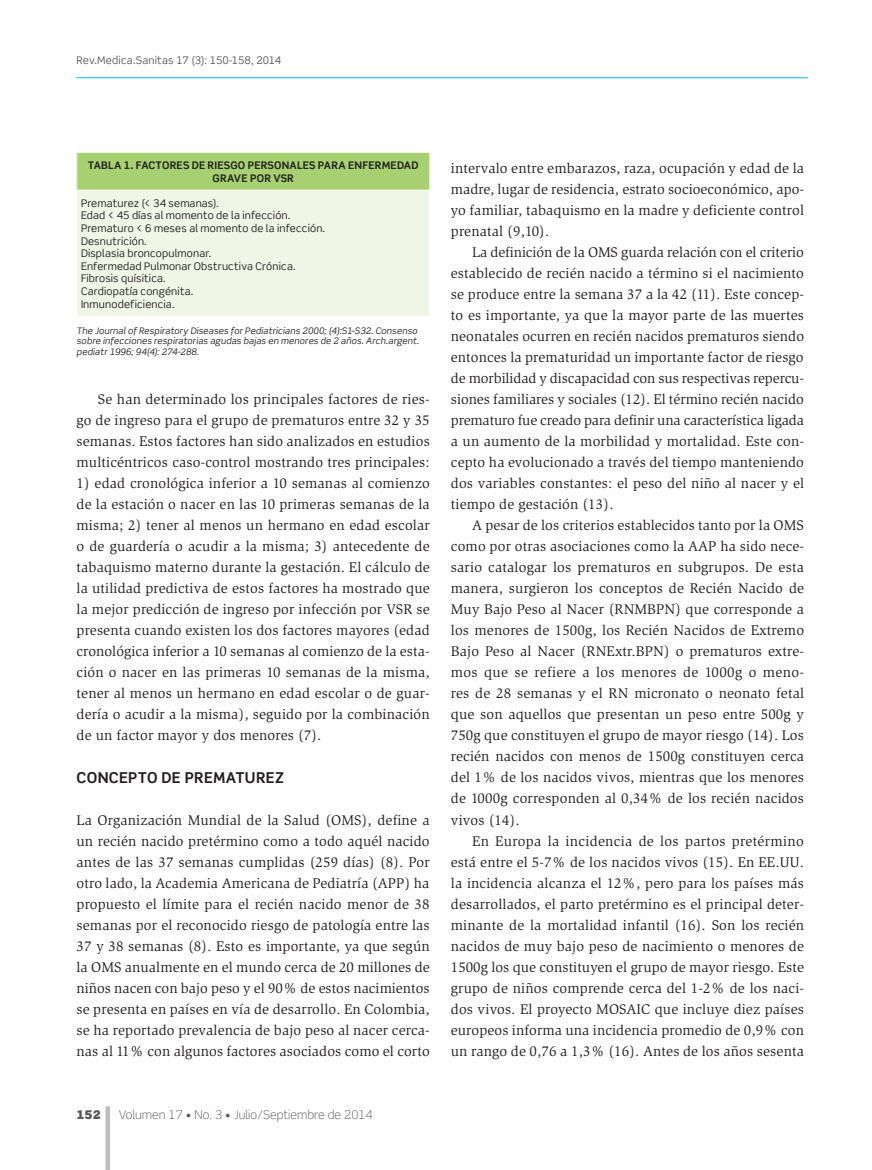
<style>
.page{position:relative;width:872px;height:1170px;background:#fff}
.page>*{position:absolute;margin:0;border:0;box-sizing:border-box;transform-origin:0 0}
.t1{font:700 15px "Scene Std";letter-spacing:.02em;color:#231f20}
.t2{font:14.4px/21px "Slimbach Std";letter-spacing:.01em;color:#231f20;text-align:justify}
.t3{font:300 12px "Scene Std";color:#57585a}
.t4{font:900 12px "Scene Std";color:#57585a}
.t5{font:10.5px/12.6px "Scene Std";letter-spacing:.015em;color:#231f20}
.t6{font:700 10.5px "Scene Std";letter-spacing:-.02em;color:#231f20}
.t7{font:10.5px "Scene Std";letter-spacing:.02em;color:#57585a}
.t8{font:italic 9px/10.8px "Scene Std";letter-spacing:.015em;color:#231f20}
.s1{font-style:inherit}
</style>
<div class="page">
<hr style="left:106px;top:1106px;width:4px;height:63px;background:#bcbdc0">
<hr style="left:76px;top:77px;width:732px;height:1px;background:#02bce5">
<div style="left:77px;top:152px;width:353px;height:38px;background:#a7d170"></div>
<div style="left:77px;top:190px;width:353px;height:126px;background:#eff6e6"></div>
<hr style="left:77px;top:190px;width:353px;height:1px;background:#fff">
<hr style="left:77px;top:152px;width:353px;height:1px;background:#fff">
<hr style="left:429px;top:152px;width:1px;height:38px;background:#fff">
<hr style="left:429px;top:190px;width:1px;height:126px;background:#fff">
<p class="t7" style="left:77px;top:53px;width:206px">Rev.Medica.Sanitas <span class="s1">17 (3): 150-158, 2014</span></p>
<p class="t6" style="left:88px;top:159px;width:14px">TABLA</p>
<p class="t6" style="left:124px;top:159px;width:26px">1. FACTORES</p>
<p class="t6" style="left:192px;top:159px;width:23px">DE RIESGO</p>
<p class="t6" style="left:248px;top:159px;width:8px">PERSONALES</p>
<p class="t6" style="left:318px;top:159px;width:8px">PARA</p>
<p class="t6" style="left:348px;top:159px;width:8px">ENFERMEDAD</p>
<p class="t6" style="left:213px;top:171px;width:8px">GRAVE</p>
<p class="t6" style="left:250px;top:171px;width:8px">POR</p>
<p class="t6" style="left:273px;top:171px;width:22px">VSR</p>
<p class="t5" style="left:81px;top:197px;width:246px">Prematurez (&lt; 34 semanas).<br>Edad &lt; 45 días al momento de la infección.<br>Prematuro &lt; 6 meses al momento de la infección.<br>Desnutrición.<br>Displasia broncopulmonar.<br>Enfermedad Pulmonar Obstructiva Crónica.<br>Fibrosis quísitica.<br>Cardiopatía congénita.<br>Inmunodeficiencia.</p>
<p class="t8" style="left:77px;top:325px;width:344px">The Journal of Respiratory Diseases for Pediatricians 2000; (4):S1-S32. Consenso sobre infecciones respiratorias agudas bajas en menores de 2 años. Arch.argent. pediatr 1996; 94(4): 274-288.</p>
<p class="t2" style="left:77px;top:389px;width:355px;text-indent:21px">Se han determinado los principales factores de ries&shy;go de ingreso para el grupo de prematuros entre 32 y 35 semanas. Estos factores han sido analizados en estudios multicéntricos caso-control mostrando tres principales:</p>
<p class="t2" style="left:77px;top:473px;width:355px">1) edad cronológica inferior a 10 semanas al comienzo de la estación o nacer en las 10 primeras semanas de la misma; 2) tener al menos un hermano en edad escolar o de guardería o acudir a la misma; 3) antecedente de tabaquismo materno durante la gestación. El cálculo de la utilidad predictiva de estos factores ha mostrado que la mejor predicción de ingreso por infección por VSR se presenta cuando existen los dos factores mayores (edad cronológica inferior a 10 semanas al comienzo de la esta&shy;ción o nacer en las primeras 10 semanas de la misma, tener al menos un hermano en edad escolar o de guar&shy;dería o acudir a la misma), seguido por la combinación de un factor mayor y dos menores (7).</p>
<p class="t1" style="left:77px;top:767px;width:209px">CONCEPTO DE PREMATUREZ</p>
<p class="t2" style="left:77px;top:809px;width:355px">La Organización Mundial de la Salud (OMS), define a un recién nacido pretérmino como a todo aquél nacido antes de las 37 semanas cumplidas (259 días) (8). Por otro lado, la Academia Americana de Pediatría (APP) ha propuesto el límite para el recién nacido menor de 38 semanas por el reconocido riesgo de patología entre las 37 y 38 semanas (8). Esto es importante, ya que según la OMS anualmente en el mundo cerca de 20 millones de niños nacen con bajo peso y el 90% de estos nacimientos se presenta en países en vía de desarrollo. En Colombia, se ha reportado prevalencia de bajo peso al nacer cerca&shy;nas al 11% con algunos factores asociados como el corto</p>
<p class="t4" style="left:76px;top:1106px;width:26px">152</p>
<p class="t3" style="left:119px;top:1106px;width:255px">Volumen 17 • No. 3 • Julio/Septiembre de 2014</p>
<p class="t2" style="left:451px;top:158px;width:355px">intervalo entre embarazos, raza, ocupación y edad de la madre, lugar de residencia, estrato socioeconómico, apo&shy;yo familiar, tabaquismo en la madre y deficiente control prenatal (9,10).</p>
<p class="t2" style="left:451px;top:242px;width:355px;text-indent:21px">La definición de la OMS guarda relación con el criterio establecido de recién nacido a término si el nacimiento se produce entre la semana 37 a la 42 (11). Este concep&shy;to es importante, ya que la mayor parte de las muertes neonatales ocurren en recién nacidos prematuros siendo entonces la prematuridad un importante factor de riesgo de morbilidad y discapacidad con sus respectivas repercu&shy;siones familiares y sociales (12). El término recién nacido prematuro fue creado para definir una característica ligada a un aumento de la morbilidad y mortalidad. Este con&shy;cepto ha evolucionado a través del tiempo manteniendo dos variables constantes: el peso del niño al nacer y el tiempo de gestación (13).</p>
<p class="t2" style="left:451px;top:515px;width:355px;text-indent:21px">A pesar de los criterios establecidos tanto por la OMS como por otras asociaciones como la AAP ha sido nece&shy;sario catalogar los prematuros en subgrupos. De esta manera, surgieron los conceptos de Recién Nacido de Muy Bajo Peso al Nacer (RNMBPN) que corresponde a los menores de 1500g, los Recién Nacidos de Extremo Bajo Peso al Nacer (RNExtr.BPN) o prematuros extre&shy;mos que se refiere a los menores de 1000g o meno&shy;res de 28 semanas y el RN micronato o neonato fetal que son aquellos que presentan un peso entre 500g y 750g que constituyen el grupo de mayor riesgo (14). Los recién nacidos con menos de 1500g constituyen cerca del 1% de los nacidos vivos, mientras que los menores de 1000g corresponden al 0,34% de los recién nacidos vivos (14).</p>
<p class="t2" style="left:451px;top:830px;width:355px;text-indent:21px">En Europa la incidencia de los partos pretérmino está entre el 5-7% de los nacidos vivos (15). En EE.UU. la incidencia alcanza el 12%, pero para los países más desarrollados, el parto pretérmino es el principal deter&shy;minante de la mortalidad infantil (16). Son los recién nacidos de muy bajo peso de nacimiento o menores de 1500g los que constituyen el grupo de mayor riesgo. Este grupo de niños comprende cerca del 1-2% de los naci&shy;dos vivos. El proyecto MOSAIC que incluye diez países europeos informa una incidencia promedio de 0,9% con un rango de 0,76 a 1,3% (16). Antes de los años sesenta</p>
</div>
